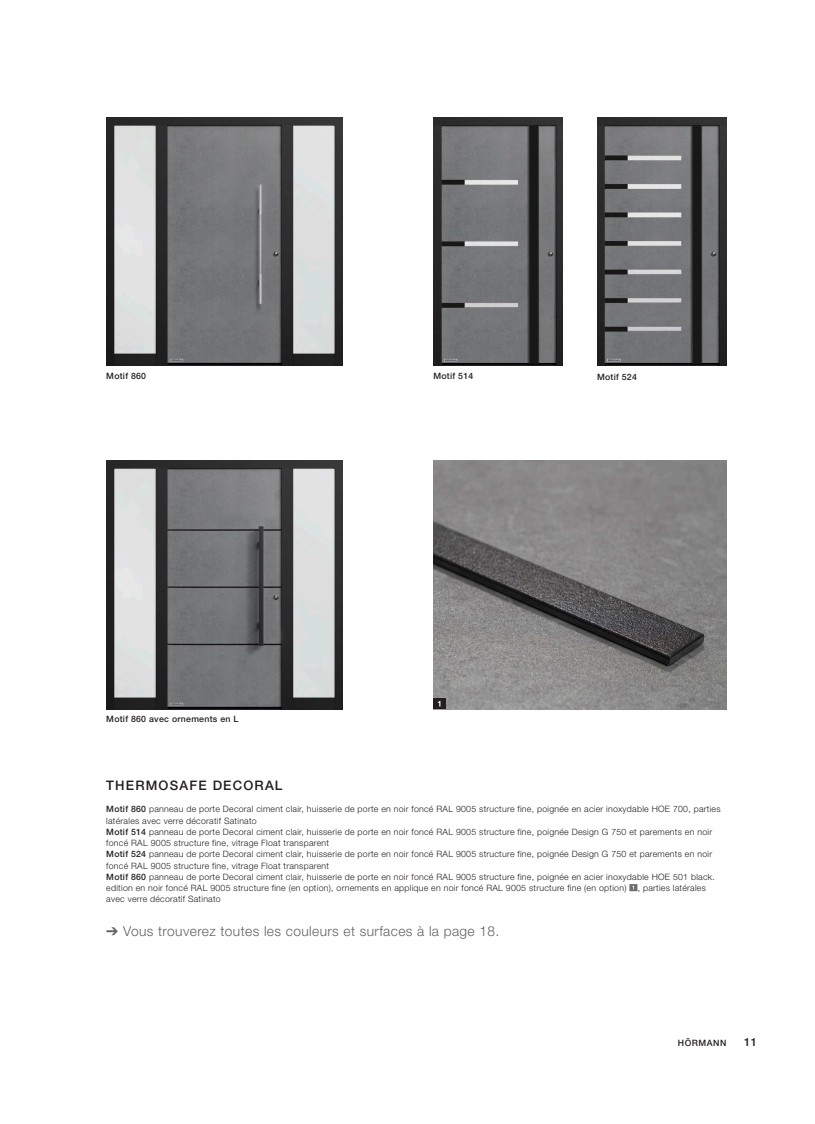
<style>
.page{position:relative;width:815px;height:1124px;background:#fff}
.page>*{position:absolute;margin:0;border:0;box-sizing:border-box;transform-origin:0 0}
.t1{font:300 13.75px "Hoermann Helvetica Neue";letter-spacing:.03em;color:#636366}
.t2{font:500 13.12px "Hoermann Helvetica Neue";letter-spacing:.09em;color:#231f20}
.t3{font:500 11.25px "Hoermann Helvetica Neue";color:#231f20}
.t4{font:300 8.75px/11.2px "Hoermann Helvetica Neue";letter-spacing:.03em;color:#231f20}
.t5{font:500 8.75px "Hoermann Helvetica Neue";letter-spacing:.03em;color:#231f20}
.t6{font:500 8.75px "Hoermann Helvetica Neue";letter-spacing:.06em;color:#231f20}
.s1{font-weight:500}
</style>
<div class="page">
<img style="left:106px;top:117px;width:236px;height:248px">
<img style="left:106px;top:461px;width:236px;height:248px">
<img style="left:433px;top:461px;width:293px;height:248px">
<img style="left:433px;top:117px;width:130px;height:248px">
<img style="left:597px;top:117px;width:129px;height:248px">
<svg style="left:629px;top:884px;width:8px;height:7px"></svg>
<svg style="left:433px;top:698px;width:13px;height:11px"></svg>
<p class="t5" style="left:106px;top:369px;width:41px">Motif 860</p>
<p class="t5" style="left:106px;top:713px;width:134px">Motif 860 avec ornements en L</p>
<p class="t5" style="left:433px;top:369px;width:41px">Motif 514</p>
<p class="t5" style="left:597px;top:370px;width:41px">Motif 524</p>
<h2 class="t2" style="left:106px;top:775px;width:178px">THERMOSAFE DECORAL</h2>
<p class="t4" style="left:106px;top:803px;width:616px"><span class="s1">Motif 860</span> panneau de porte Decoral ciment clair, huisserie de porte en noir foncé RAL 9005 structure fine, poignée en acier inoxydable HOE 700, parties latérales avec verre décoratif Satinato<br><span class="s1">Motif 514</span> panneau de porte Decoral ciment clair, huisserie de porte en noir foncé RAL 9005 structure fine, poignée Design G 750 et parements en noir foncé RAL 9005 structure fine, vitrage Float transparent<br><span class="s1">Motif 524</span> panneau de porte Decoral ciment clair, huisserie de porte en noir foncé RAL 9005 structure fine, poignée Design G 750 et parements en noir foncé RAL 9005 structure fine, vitrage Float transparent<br><span class="s1">Motif 860</span> panneau de porte Decoral ciment clair, huisserie de porte en noir foncé RAL 9005 structure fine, poignée en acier inoxydable HOE 501 black. edition en noir foncé RAL 9005 structure fine (en option), ornements en applique en noir foncé RAL 9005 structure fine (en option)</p>
<p class="t4" style="left:638px;top:881px;width:70px">, parties latérales</p>
<p class="t4" style="left:106px;top:893px;width:116px">avec verre décoratif Satinato</p>
<h1 class="t1" style="left:106px;top:921px;width:395px">➔ Vous trouverez toutes les couleurs et surfaces à la page 18.</h1>
<p class="t6" style="left:678px;top:1036px;width:50px">HÖRMANN</p>
<p class="t3" style="left:744px;top:1033px;width:14px">11</p>
</div>
